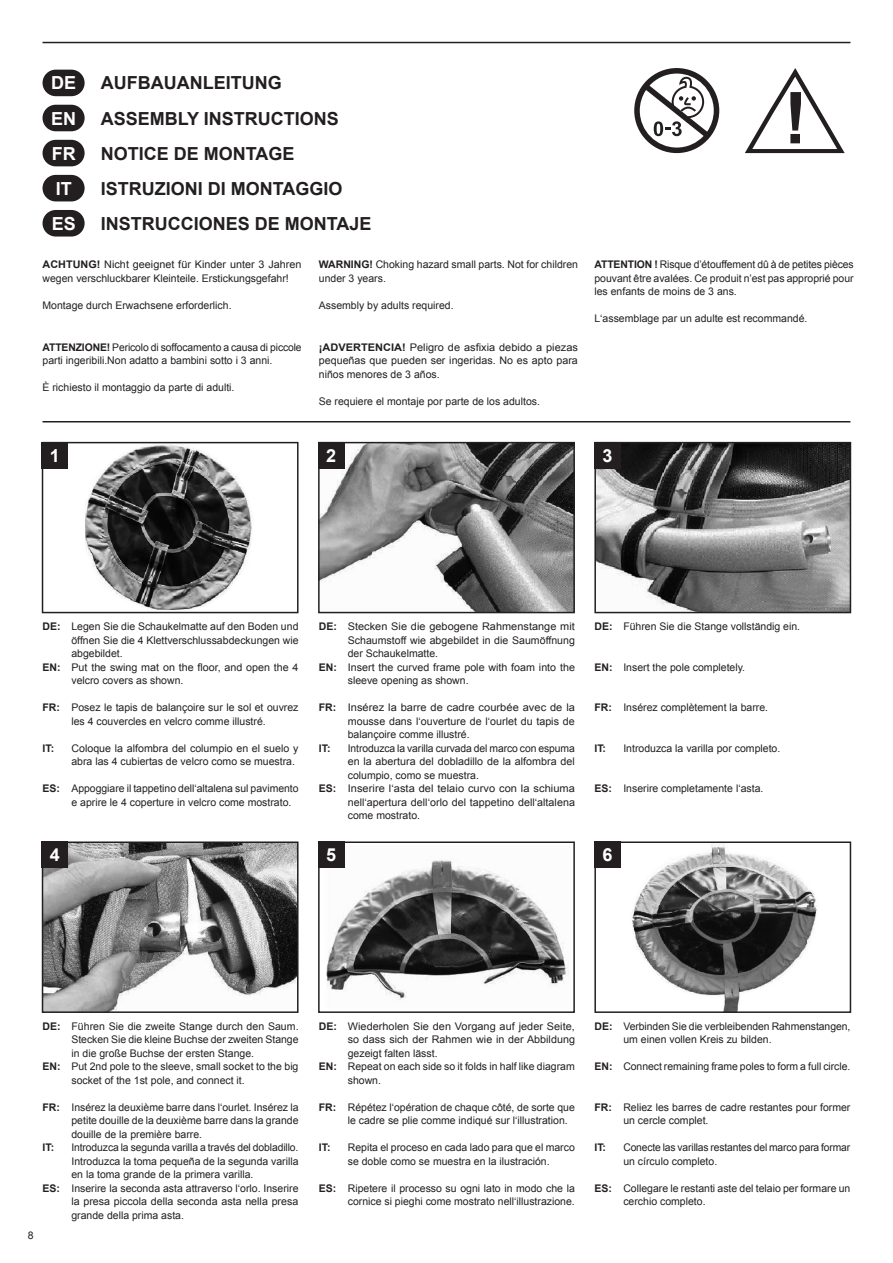
<style>
.page{position:relative;width:893px;height:1263px;background:#fff}
.page>*{position:absolute;margin:0;border:0;box-sizing:border-box;transform-origin:0 0}
.t1{font:700 18px "Arial";color:#231f20}
.t2{font:700 18px/35.1px "Arial";color:#fff}
.t3{font:10.5px/13.5px "Arial";color:#231f20}
.t4{font:10.5px/13.5px "Arial";color:#231f20;text-align:justify;scale:1.05 1}
.t5{font:10.5px/13.5px "Arial";color:#231f20;text-align:justify;scale:1.04 1}
.t6{font:700 10.5px "Arial";color:#231f20}
.s1{font-weight:700}
</style>
<div class="page">
<img style="left:45px;top:445px;width:207px;height:165px">
<div style="left:42px;top:442px;width:257px;height:171px;border:2px solid #231f20"></div>
<img style="left:321px;top:445px;width:251px;height:165px">
<div style="left:318px;top:442px;width:257px;height:171px;border:2px solid #231f20"></div>
<img style="left:597px;top:445px;width:251px;height:165px">
<div style="left:594px;top:442px;width:257px;height:171px;border:2px solid #231f20"></div>
<div style="left:42px;top:442px;width:26px;height:26px;background:#231f20"></div>
<div style="left:318px;top:442px;width:26px;height:26px;background:#231f20"></div>
<div style="left:594px;top:442px;width:27px;height:26px;background:#231f20"></div>
<img style="left:45px;top:844px;width:251px;height:166px">
<div style="left:42px;top:841px;width:257px;height:172px;border:2px solid #231f20"></div>
<img style="left:326px;top:844px;width:243px;height:156px">
<div style="left:318px;top:841px;width:257px;height:172px;border:2px solid #231f20"></div>
<img style="left:632px;top:844px;width:185px;height:166px">
<div style="left:594px;top:841px;width:257px;height:172px;border:2px solid #231f20"></div>
<div style="left:42px;top:841px;width:26px;height:27px;background:#231f20"></div>
<div style="left:318px;top:841px;width:26px;height:27px;background:#231f20"></div>
<div style="left:594px;top:841px;width:27px;height:27px;background:#231f20"></div>
<svg style="left:745px;top:68px;width:100px;height:85px"></svg>
<div style="left:43px;top:105px;width:42px;height:26px;background:#231f20;border-radius:13px"></div>
<div style="left:43px;top:70px;width:42px;height:26px;background:#231f20;border-radius:13px"></div>
<div style="left:43px;top:140px;width:42px;height:26px;background:#231f20;border-radius:13px"></div>
<div style="left:43px;top:175px;width:42px;height:26px;background:#231f20;border-radius:13px"></div>
<div style="left:43px;top:210px;width:42px;height:27px;background:#231f20;border-radius:13px"></div>
<svg style="left:634px;top:68px;width:85px;height:85px"></svg>
<hr style="left:43px;top:42px;width:807px;height:1px;background:#231f20">
<hr style="left:43px;top:421px;width:807px;height:1px;background:#231f20">
<h1 class="t2" style="left:51px;top:66px;width:27px">DE</h1>
<h1 class="t2" style="left:51px;top:101px;width:27px">EN</h1>
<h1 class="t1" style="left:101px;top:71px;width:182px">AUFBAUANLEITUNG</h1>
<h1 class="t1" style="left:101px;top:106px;width:240px">ASSEMBLY INSTRUCTIONS</h1>
<h1 class="t1" style="left:101px;top:141px;width:195px">NOTICE DE MONTAGE</h1>
<h1 class="t2" style="left:52px;top:136px;width:26px">FR<br>IT<br>ES</h1>
<p class="t3" style="left:43px;top:258px;width:261px"><span class="s1">ACHTUNG!</span> Nicht geeignet für Kinder unter 3 Jahren wegen verschluckbarer Kleinteile. Erstickungsgefahr!</p>
<p class="t3" style="left:43px;top:299px;width:191px">Montage durch Erwachsene erforderlich.</p>
<p class="t3" style="left:43px;top:340px;width:261px"><span class="s1">ATTENZIONE!</span> Pericolo di soffocamento a causa di piccole parti ingeribili.Non adatto a bambini sotto i 3 anni.</p>
<p class="t3" style="left:43px;top:381px;width:194px">È richiesto il montaggio da parte di adulti.</p>
<h1 class="t1" style="left:101px;top:177px;width:243px">ISTRUZIONI DI MONTAGGIO</h1>
<h1 class="t1" style="left:101px;top:212px;width:272px">INSTRUCCIONES DE MONTAJE</h1>
<p class="t3" style="left:319px;top:258px;width:261px"><span class="s1">WARNING!</span> Choking hazard small parts. Not for children under 3 years.</p>
<p class="t3" style="left:319px;top:299px;width:136px">Assembly by adults required.</p>
<p class="t4" style="left:319px;top:340px;width:248px"><span class="s1">¡ADVERTENCIA!</span> Peligro de asfixia debido a piezas pequeñas que pueden ser ingeridas. No es apto para niños menores de 3 años.</p>
<p class="t3" style="left:319px;top:394px;width:223px">Se requiere el montaje por parte de los adultos.</p>
<p class="t3" style="left:594px;top:258px;width:261px;text-align:justify"><span class="s1">ATTENTION !</span> Risque d’étouffement dû à de petites pièces pouvant être avalées. Ce produit n’est pas approprié pour les enfants de moins de 3 ans.</p>
<p class="t3" style="left:594px;top:312px;width:215px">L‘assemblage par un adulte est recommandé.</p>
<h1 class="t2" style="left:50px;top:438px;width:12px">1</h1>
<h1 class="t2" style="left:326px;top:438px;width:12px">2</h1>
<h1 class="t2" style="left:603px;top:438px;width:12px">3</h1>
<p class="t3" style="left:71px;top:620px;width:229px;text-align:justify">Legen Sie die Schaukelmatte auf den Boden und öffnen Sie die 4 Klettverschlussabdeckungen wie abgebildet.</p>
<p class="t5" style="left:348px;top:620px;width:220px">Stecken Sie die gebogene Rahmenstange mit Schaumstoff wie abgebildet in die Saumöffnung der Schaukelmatte.</p>
<p class="t3" style="left:623px;top:620px;width:178px">Führen Sie die Stange vollständig ein.</p>
<p class="t3" style="left:71px;top:660px;width:229px">Put the swing mat on the floor, and open the 4 velcro covers as shown.</p>
<p class="t3" style="left:348px;top:660px;width:229px">Insert the curved frame pole with foam into the sleeve opening as shown.</p>
<p class="t3" style="left:623px;top:660px;width:123px">Insert the pole completely.</p>
<p class="t3" style="left:71px;top:701px;width:229px">Posez le tapis de balançoire sur le sol et ouvrez les 4 couvercles en velcro comme illustré.</p>
<p class="t4" style="left:348px;top:701px;width:218px">Insérez la barre de cadre courbée avec de la mousse dans l‘ouverture de l‘ourlet du tapis de balançoire comme illustré.</p>
<p class="t3" style="left:623px;top:701px;width:146px">Insérez complètement la barre.</p>
<p class="t3" style="left:71px;top:741px;width:229px">Coloque la alfombra del columpio en el suelo y abra las 4 cubiertas de velcro como se muestra.</p>
<p class="t3" style="left:348px;top:741px;width:229px;text-align:justify">Introduzca la varilla curvada del marco con espuma en la abertura del dobladillo de la alfombra del columpio, como se muestra.</p>
<p class="t3" style="left:623px;top:741px;width:158px">Introduzca la varilla por completo.</p>
<p class="t3" style="left:71px;top:782px;width:229px">Appoggiare il tappetino dell‘altalena sul pavimento e aprire le 4 coperture in velcro come mostrato.</p>
<p class="t4" style="left:348px;top:782px;width:218px">Inserire l‘asta del telaio curvo con la schiuma nell‘apertura dell‘orlo del tappetino dell‘altalena come mostrato.</p>
<p class="t3" style="left:623px;top:782px;width:142px">Inserire completamente l‘asta.</p>
<p class="t6" style="left:43px;top:620px;width:20px">DE:</p>
<p class="t6" style="left:319px;top:620px;width:20px">DE:</p>
<p class="t6" style="left:594px;top:620px;width:20px">DE:</p>
<p class="t6" style="left:43px;top:660px;width:20px">EN:</p>
<p class="t6" style="left:319px;top:660px;width:20px">EN:</p>
<p class="t6" style="left:594px;top:660px;width:20px">EN:</p>
<p class="t6" style="left:43px;top:701px;width:19px">FR:</p>
<p class="t6" style="left:319px;top:701px;width:19px">FR:</p>
<p class="t6" style="left:594px;top:701px;width:19px">FR:</p>
<p class="t6" style="left:43px;top:741px;width:13px">IT:</p>
<p class="t6" style="left:319px;top:741px;width:13px">IT:</p>
<p class="t6" style="left:594px;top:741px;width:13px">IT:</p>
<p class="t6" style="left:43px;top:782px;width:19px">ES:</p>
<p class="t6" style="left:319px;top:782px;width:19px">ES:</p>
<p class="t6" style="left:594px;top:782px;width:19px">ES:</p>
<h1 class="t2" style="left:50px;top:838px;width:12px">4</h1>
<h1 class="t2" style="left:326px;top:838px;width:12px">5</h1>
<h1 class="t2" style="left:603px;top:838px;width:12px">6</h1>
<p class="t3" style="left:28px;top:1229px;width:7px">8</p>
<p class="t3" style="left:71px;top:1019px;width:229px;text-align:justify">Führen Sie die zweite Stange durch den Saum.<br>Stecken Sie die kleine Buchse der zweiten Stange in die große Buchse der ersten Stange.</p>
<p class="t5" style="left:348px;top:1019px;width:220px">Wiederholen Sie den Vorgang auf jeder Seite, so dass sich der Rahmen wie in der Abbildung gezeigt falten lässt.</p>
<p class="t3" style="left:623px;top:1019px;width:229px">Verbinden Sie die verbleibenden Rahmenstangen, um einen vollen Kreis zu bilden.</p>
<p class="t3" style="left:71px;top:1060px;width:229px">Put 2nd pole to the sleeve, small socket to the big socket of the 1st pole, and connect it.</p>
<p class="t3" style="left:348px;top:1060px;width:229px">Repeat on each side so it folds in half like diagram shown.</p>
<p class="t3" style="left:623px;top:1060px;width:228px">Connect remaining frame poles to form a full circle.</p>
<p class="t3" style="left:71px;top:1100px;width:229px;text-align:justify">Insérez la deuxième barre dans l‘ourlet. Insérez la petite douille de la deuxième barre dans la grande douille de la première barre.</p>
<p class="t3" style="left:348px;top:1100px;width:229px">Répétez l‘opération de chaque côté, de sorte que le cadre se plie comme indiqué sur l‘illustration.</p>
<p class="t3" style="left:623px;top:1100px;width:229px">Reliez les barres de cadre restantes pour former un cercle complet.</p>
<p class="t3" style="left:71px;top:1141px;width:229px;text-align:justify">Introduzca la segunda varilla a través del dobladillo.<br>Introduzca la toma pequeña de la segunda varilla en la toma grande de la primera varilla.</p>
<p class="t3" style="left:348px;top:1141px;width:229px">Repita el proceso en cada lado para que el marco se doble como se muestra en la ilustración.</p>
<p class="t3" style="left:623px;top:1141px;width:228px">Conecte las varillas restantes del marco para formar un círculo completo.</p>
<p class="t3" style="left:71px;top:1181px;width:229px;text-align:justify">Inserire la seconda asta attraverso l‘orlo. Inserire la presa piccola della seconda asta nella presa grande della prima asta.</p>
<p class="t3" style="left:348px;top:1181px;width:229px">Ripetere il processo su ogni lato in modo che la cornice si pieghi come mostrato nell‘illustrazione.</p>
<p class="t3" style="left:623px;top:1181px;width:229px">Collegare le restanti aste del telaio per formare un cerchio completo.</p>
<p class="t6" style="left:43px;top:1019px;width:20px">DE:</p>
<p class="t6" style="left:319px;top:1019px;width:20px">DE:</p>
<p class="t6" style="left:594px;top:1019px;width:20px">DE:</p>
<p class="t6" style="left:43px;top:1060px;width:20px">EN:</p>
<p class="t6" style="left:319px;top:1060px;width:20px">EN:</p>
<p class="t6" style="left:594px;top:1060px;width:20px">EN:</p>
<p class="t6" style="left:43px;top:1100px;width:19px">FR:</p>
<p class="t6" style="left:319px;top:1100px;width:19px">FR:</p>
<p class="t6" style="left:594px;top:1100px;width:19px">FR:</p>
<p class="t6" style="left:43px;top:1141px;width:13px">IT:</p>
<p class="t6" style="left:319px;top:1141px;width:13px">IT:</p>
<p class="t6" style="left:594px;top:1141px;width:13px">IT:</p>
<p class="t6" style="left:43px;top:1181px;width:19px">ES:</p>
<p class="t6" style="left:319px;top:1181px;width:19px">ES:</p>
<p class="t6" style="left:594px;top:1181px;width:19px">ES:</p>
</div>
